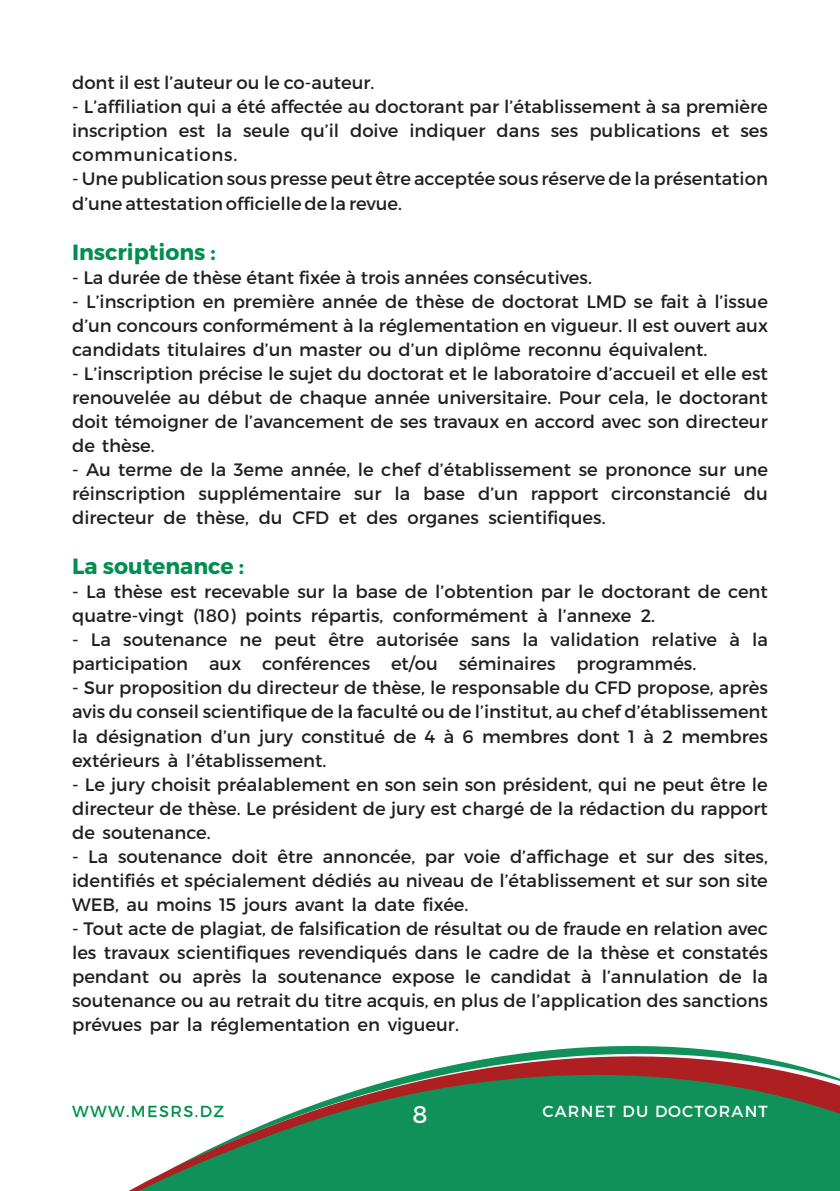
<style>
.page{position:relative;width:840px;height:1191px;background:#fff}
.page>*{position:absolute;margin:0;border:0;box-sizing:border-box;transform-origin:0 0}
.t1{font:24px "Montserrat";color:#fff}
.Paragraph_Style_2{font:700 22px "Montserrat";color:#008e51}
.t2{font:18px/24px "Montserrat";color:#231f20}
.t3{font:16px "Montserrat";letter-spacing:.08em;color:#fff}
.t4{font:16px "Montserrat";letter-spacing:.09em;color:#008e51}
</style>
<div class="page">
<svg style="left:129px;top:1046px;width:710px;height:145px;fill:#10915a"></svg>
<p class="t2" style="left:72px;top:71px;width:304px">dont il est ’l auteur ou le co-auteur.</p>
<p class="t2" style="left:72px;top:95px;width:697px;text-align:right">’L- affiliation qui a été affectée au doctorant par ’l établissement à sa première ses</p>
<p class="t2" style="left:72px;top:119px;width:166px">inscription communications.</p>
<p class="t2" style="left:72px;top:167px;width:697px">- Une publication sous presse peut être acceptée sous réserve de la présentation d’une attestation officielle de la revue.</p>
<p class="Paragraph_Style_2" style="left:72px;top:238px;width:145px">Inscriptions :</p>
<p class="t2" style="left:72px;top:265px;width:521px">- La durée de thèse étant fixée à trois années consécutives.</p>
<p class="t2" style="left:72px;top:289px;width:697px;text-align:justify">’L- inscription en première année de thèse de doctorat LMD se fait ’là issue d’un concours conformément laà réglementation en vigueur Il. est ouvert aux candidats titulaires d’un master ou d’un diplôme reconnu équivalent.</p>
<p class="t2" style="left:72px;top:361px;width:697px;text-align:justify">’L- inscription précise le sujet du doctorat et le laboratoire d’accueil et elle est renouvelée au début de chaque année universitaire. Pour cela, le doctorant doit témoigner de ’l avancement de ses travaux en accord avec son directeur de thèse.</p>
<p class="t2" style="left:72px;top:457px;width:697px;text-align:right">- Au terme de la 3eme année, le chef d’établissement se prononce sur une du</p>
<p class="t2" style="left:300px;top:119px;width:40px">qu i l’</p>
<p class="t2" style="left:350px;top:119px;width:50px">doive</p>
<p class="t2" style="left:409px;top:119px;width:78px">indiquer</p>
<p class="t2" style="left:589px;top:119px;width:113px">publications</p>
<p class="t2" style="left:216px;top:119px;width:17px">la</p>
<p class="t2" style="left:243px;top:119px;width:48px">seule</p>
<p class="t2" style="left:496px;top:119px;width:45px">dans</p>
<p class="t2" style="left:179px;top:119px;width:28px">est</p>
<p class="t2" style="left:711px;top:119px;width:19px">et</p>
<p class="t2" style="left:550px;top:119px;width:29px">ses</p>
<p class="t2" style="left:72px;top:481px;width:115px">réinscription</p>
<p class="t2" style="left:198px;top:481px;width:144px">supplémentaire</p>
<p class="t2" style="left:611px;top:481px;width:121px">circonstancié</p>
<p class="t2" style="left:394px;top:481px;width:17px">la</p>
<p class="t2" style="left:423px;top:481px;width:43px">base</p>
<p class="t2" style="left:478px;top:481px;width:41px">d’un</p>
<p class="t2" style="left:530px;top:481px;width:69px">rapport</p>
<p class="t2" style="left:354px;top:481px;width:29px">sur</p>
<p class="t2" style="left:196px;top:505px;width:54px">thèse,</p>
<p class="t2" style="left:72px;top:505px;width:83px">directeur</p>
<p class="Paragraph_Style_2" style="left:72px;top:553px;width:173px">La soutenance :</p>
<p class="t2" style="left:640px;top:580px;width:129px;text-indent:-568px">- La thèse est recevable sur la base de ’l obtention par le doctorant de cent<br>2.</p>
<p class="t2" style="left:488px;top:505px;width:118px">scientifiques.</p>
<p class="t2" style="left:163px;top:505px;width:24px">de</p>
<p class="t2" style="left:258px;top:505px;width:26px">du</p>
<p class="t2" style="left:366px;top:505px;width:33px">des</p>
<p class="t2" style="left:292px;top:505px;width:38px">CFD</p>
<p class="t2" style="left:339px;top:505px;width:19px">et</p>
<p class="t2" style="left:407px;top:505px;width:73px">organes</p>
<p class="t2" style="left:537px;top:604px;width:95px">’là annexe</p>
<p class="t2" style="left:311px;top:604px;width:74px">répartis,</p>
<p class="t2" style="left:392px;top:604px;width:137px">conformément</p>
<p class="t2" style="left:72px;top:604px;width:113px">quatre-vingt</p>
<p class="t2" style="left:245px;top:604px;width:58px">points</p>
<p class="t2" style="left:193px;top:604px;width:44px">(180)</p>
<p class="t2" style="left:72px;top:628px;width:8px">-</p>
<p class="t2" style="left:91px;top:628px;width:22px">La</p>
<p class="t2" style="left:123px;top:628px;width:106px">soutenance</p>
<p class="t2" style="left:239px;top:628px;width:24px">ne</p>
<p class="t2" style="left:274px;top:628px;width:43px">peut</p>
<p class="t2" style="left:328px;top:628px;width:37px">être</p>
<p class="t2" style="left:376px;top:628px;width:84px">autorisée</p>
<p class="t2" style="left:470px;top:628px;width:41px">sans</p>
<p class="t2" style="left:522px;top:628px;width:17px">la</p>
<p class="t2" style="left:550px;top:628px;width:90px">validation</p>
<p class="t2" style="left:651px;top:628px;width:67px">relative</p>
<p class="t2" style="left:729px;top:628px;width:12px">à</p>
<p class="t2" style="left:751px;top:628px;width:17px">la</p>
<p class="t2" style="left:391px;top:652px;width:48px">et/ou</p>
<p class="t2" style="left:262px;top:652px;width:109px">conférences</p>
<p class="t2" style="left:458px;top:652px;width:98px">séminaires</p>
<p class="t2" style="left:576px;top:652px;width:121px">programmés.</p>
<p class="t2" style="left:72px;top:652px;width:117px">participation</p>
<p class="t2" style="left:72px;top:676px;width:697px;text-align:right">- Sur proposition du directeur de thèse le, responsable du CFD propose, après avis du conseil scientifique de la faculté ou de ’l institut, au chef d’établissement membres</p>
<p class="t2" style="left:209px;top:652px;width:34px">aux</p>
<p class="t2" style="left:424px;top:724px;width:51px">6à4</p>
<p class="t2" style="left:628px;top:724px;width:46px">2à1</p>
<p class="t2" style="left:96px;top:724px;width:108px">désignation</p>
<p class="t2" style="left:301px;top:724px;width:85px">constitué</p>
<p class="t2" style="left:259px;top:724px;width:36px">jury</p>
<p class="t2" style="left:72px;top:724px;width:256px">la<br>extérieurs ’là établissement.</p>
<p class="t2" style="left:72px;top:772px;width:697px;text-align:justify">- Le jury choisit préalablement en son sein son président, qui ne peut être le directeur de thèse. Le président de jury est chargé de la rédaction du rapport de soutenance.</p>
<p class="t2" style="left:723px;top:844px;width:45px">sites,</p>
<p class="t2" style="left:211px;top:724px;width:41px">d’un</p>
<p class="t2" style="left:393px;top:724px;width:24px">de</p>
<p class="t2" style="left:482px;top:724px;width:88px">membres</p>
<p class="t2" style="left:576px;top:724px;width:44px">dont</p>
<p class="t2" style="left:322px;top:844px;width:94px">annoncée,</p>
<p class="t2" style="left:232px;top:844px;width:37px">doit</p>
<p class="t2" style="left:464px;top:844px;width:38px">voie</p>
<p class="t2" style="left:509px;top:844px;width:101px">d’affichage</p>
<p class="t2" style="left:277px;top:844px;width:37px">être</p>
<p class="t2" style="left:683px;top:844px;width:33px">des</p>
<p class="t2" style="left:88px;top:844px;width:22px">La</p>
<p class="t2" style="left:118px;top:844px;width:106px">soutenance</p>
<p class="t2" style="left:618px;top:844px;width:19px">et</p>
<p class="t2" style="left:646px;top:844px;width:29px">sur</p>
<p class="t2" style="left:424px;top:844px;width:31px">par</p>
<p class="t2" style="left:72px;top:844px;width:697px">-<br>identifiés et spécialement dédiés au niveau de ’l établissement et sur son site<br>WEB, au moins 15 jours avant la date fixée.</p>
<p class="t2" style="left:72px;top:916px;width:697px;text-align:right">- Tout acte de plagiat, de falsification de résultat ou de fraude en relation avec les travaux scientifiques revendiqués dans le cadre de la thèse et constatés la</p>
<p class="t2" style="left:192px;top:964px;width:50px">après</p>
<p class="t2" style="left:580px;top:964px;width:129px">’là annulation</p>
<p class="t2" style="left:490px;top:964px;width:81px">candidat</p>
<p class="t2" style="left:72px;top:964px;width:697px">pendant<br>soutenance ou au retrait du titre acquis, en plus de ’l application des sanctions prévues par la réglementation en vigueur.</p>
<p class="t2" style="left:251px;top:964px;width:17px">la</p>
<p class="t2" style="left:464px;top:964px;width:17px">le</p>
<p class="t2" style="left:718px;top:964px;width:24px">de</p>
<p class="t2" style="left:277px;top:964px;width:106px">soutenance</p>
<p class="t2" style="left:392px;top:964px;width:64px">expose</p>
<p class="t2" style="left:159px;top:964px;width:25px">ou</p>
<p class="t4" style="left:72px;top:1101px;width:153px">WWW.MESRS.DZ</p>
<h1 class="t1" style="left:412px;top:1099px;width:17px">8</h1>
<p class="t3" style="left:542px;top:1101px;width:227px">CARNET DU DOCTORANT</p>
</div>
